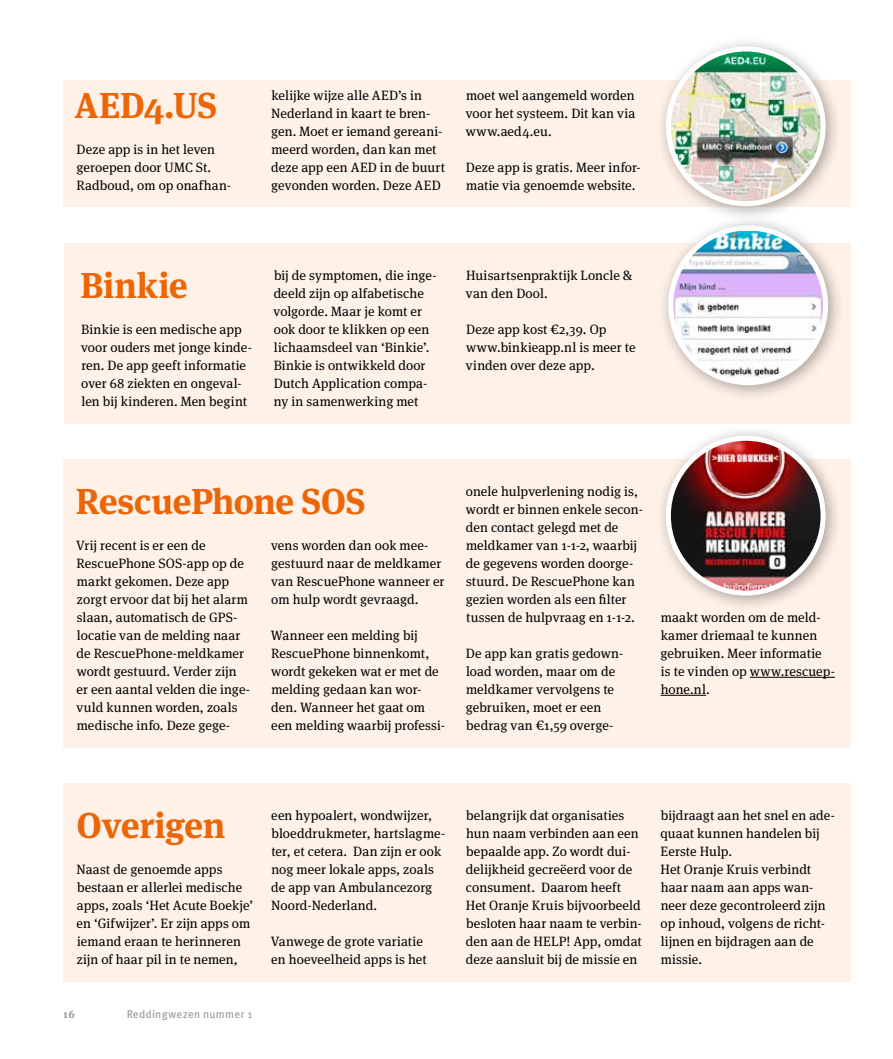
<style>
.page{position:relative;width:893px;height:1059px;background:#fff}
.page>*{position:absolute;margin:0;border:0;box-sizing:border-box;transform-origin:0 0}
.t1{font:700 36px "Meta Serif OT";letter-spacing:-.015em;color:#ec6608}
.t2{font:13.5px/18px "Meta Serif OT";letter-spacing:.005em;color:#000}
.t3{font:11.25px "Meta OT";letter-spacing:.02em;color:#95999b}
.t4{font:700 11.25px "Meta Serif OT";color:#95999b}
</style>
<div class="page">
<div style="left:63px;top:80px;width:787px;height:126px;background:#fef1e8"></div>
<div style="left:63px;top:460px;width:787px;height:288px;background:#fef1e8"></div>
<hr style="left:750px;top:677px;width:85px;height:1px;background:#000">
<hr style="left:661px;top:695px;width:45px;height:1px;background:#000">
<div style="left:63px;top:784px;width:787px;height:198px;background:#fef1e8"></div>
<div style="left:655px;top:36px;width:187px;height:187px;background:#000;opacity:.35"></div>
<img style="left:668px;top:49px;width:154px;height:155px">
<div style="left:666px;top:46px;width:160px;height:160px;border:5px solid #fff;border-radius:50%"></div>
<div style="left:655px;top:425px;width:187px;height:187px;background:#000;opacity:.35"></div>
<img style="left:668px;top:438px;width:155px;height:155px;border-radius:77px">
<div style="left:666px;top:436px;width:160px;height:159px;border:5px solid #fff;border-radius:50%"></div>
<div style="left:64px;top:243px;width:786px;height:181px;background:#fef1e8"></div>
<div style="left:657px;top:215px;width:188px;height:187px;background:#000;opacity:.35"></div>
<img style="left:671px;top:231px;width:154px;height:152px">
<div style="left:668px;top:225px;width:160px;height:160px;border:5px solid #fff;border-radius:50%"></div>
<h1 class="t1" style="left:75px;top:83px;width:144px">AED4.US</h1>
<p class="t2" style="left:77px;top:140px;width:156px">Deze app is in het leven geroepen door UMC St.<br>Radboud, om op onafhan-</p>
<p class="t2" style="left:271px;top:86px;width:175px">kelijke wijze alle AED’s in<br>Nederland in kaart te bren&shy;gen. Moet er iemand gereani&shy;meerd worden, dan kan met deze app een AED in de buurt gevonden worden. Deze AED</p>
<p class="t2" style="left:466px;top:86px;width:171px;text-align:justify">moet wel aangemeld worden voor het systeem. Dit kan via www.aed4.eu.</p>
<p class="t2" style="left:466px;top:158px;width:176px">Deze app is gratis. Meer infor&shy;matie via genoemde website.</p>
<h1 class="t1" style="left:80px;top:263px;width:109px">Binkie</h1>
<p class="t2" style="left:81px;top:320px;width:172px">Binkie is een medische app voor ouders met jonge kinde&shy;ren. De app geeft informatie over 68 ziekten en ongeval&shy;len bij kinderen. Men begint</p>
<p class="t2" style="left:274px;top:266px;width:165px">bij de symptomen, die inge&shy;deeld zijn op alfabetische volgorde. Maar je komt er ook door te klikken op een lichaamsdeel van ‘Binkie’.<br>Binkie is ontwikkeld door<br>Dutch Application compa&shy;ny in samenwerking met</p>
<p class="t2" style="left:466px;top:266px;width:168px">Huisartsenpraktijk Loncle &amp; van den Dool.</p>
<p class="t2" style="left:466px;top:320px;width:171px">Deze app kost €2,39. Op www.binkieapp.nl is meer te vinden over deze app.</p>
<h1 class="t1" style="left:76px;top:479px;width:291px">RescuePhone SOS</h1>
<p class="t2" style="left:76px;top:536px;width:176px">Vrij recent is er een de<br>RescuePhone SOS-app op de markt gekomen. Deze app zorgt ervoor dat bij het alarm slaan, automatisch de GPS&shy;locatie van de melding naar de RescuePhone-meldkamer wordt gestuurd. Verder zijn er een aantal velden die inge&shy;vuld kunnen worden, zoals medische info. Deze gege-</p>
<p class="t2" style="left:271px;top:536px;width:175px">vens worden dan ook mee&shy;gestuurd naar de meldkamer van RescuePhone wanneer er om hulp wordt gevraagd.</p>
<p class="t2" style="left:271px;top:626px;width:176px">Wanneer een melding bij<br>RescuePhone binnenkomt, wordt gekeken wat er met de melding gedaan kan wor&shy;den. Wanneer het gaat om een melding waarbij professi-</p>
<p class="t2" style="left:466px;top:482px;width:179px">onele hulpverlening nodig is, wordt er binnen enkele secon&shy;den contact gelegd met de meldkamer van 1-1-2, waarbij de gegevens worden doorge&shy;stuurd. De RescuePhone kan gezien worden als een filter tussen de hulpvraag en 1-1-2.</p>
<p class="t2" style="left:466px;top:644px;width:159px">De app kan gratis gedown&shy;load worden, maar om de meldkamer vervolgens te gebruiken, moet er een bedrag van €1,59 overge-</p>
<p class="t2" style="left:660px;top:608px;width:176px">maakt worden om de meld&shy;kamer driemaal te kunnen gebruiken. Meer informatie<br>is te vinden op www.rescuep&shy;hone.nl.</p>
<h1 class="t1" style="left:77px;top:803px;width:150px">Overigen</h1>
<p class="t2" style="left:77px;top:860px;width:178px">Naast de genoemde apps bestaan er allerlei medische apps, zoals ‘Het Acute Boekje’ en ‘Gifwijzer’. Er zijn apps om iemand eraan te herinneren zijn of haar pil in te nemen,</p>
<p class="t4" style="left:64px;top:1007px;width:12px">16</p>
<p class="t3" style="left:126px;top:1007px;width:127px">Reddingwezen nummer 1</p>
<p class="t2" style="left:271px;top:806px;width:176px">een hypoalert, wondwijzer, bloeddrukmeter, hartslagme&shy;ter, et cetera. Dan zijn er ook nog meer lokale apps, zoals de app van Ambulancezorg<br>Noord-Nederland.</p>
<p class="t2" style="left:271px;top:932px;width:158px">Vanwege de grote variatie en hoeveelheid apps is het</p>
<p class="t2" style="left:466px;top:806px;width:177px">belangrijk dat organisaties hun naam verbinden aan een bepaalde app. Zo wordt dui&shy;delijkheid gecreëerd voor de consument. Daarom heeft<br>Het Oranje Kruis bijvoorbeeld besloten haar naam te verbin&shy;den aan de HELP! App, omdat deze aansluit bij de missie en</p>
<p class="t2" style="left:661px;top:806px;width:176px">bijdraagt aan het snel en ade&shy;quaat kunnen handelen bij<br>Eerste Hulp.<br>Het Oranje Kruis verbindt haar naam aan apps wan&shy;neer deze gecontroleerd zijn op inhoud, volgens de richt&shy;lijnen en bijdragen aan de missie.</p>
</div>
